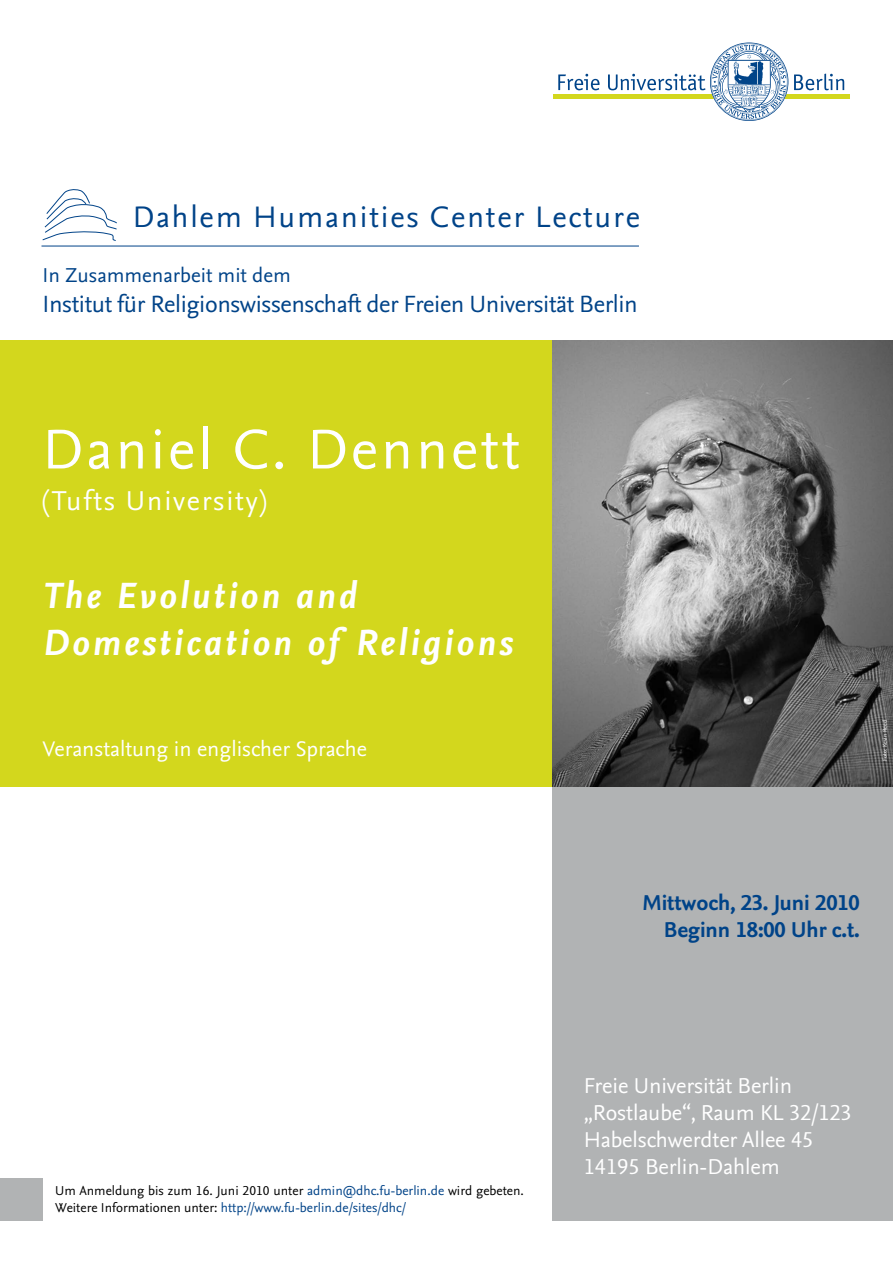
<style>
.page{position:relative;width:893px;height:1263px;background:#fff}
.page>*{position:absolute;margin:0;border:0;box-sizing:border-box;transform-origin:0 0}
.t1{font:58.5px "Nexus Sans OT";letter-spacing:.05em;color:#fff}
.t2{font:italic 700 38.25px/46.8px "Nexus Sans OT";letter-spacing:.08em;color:#fff}
.t3{font:30.97px "Nexus Sans OT";letter-spacing:.06em;color:#004388}
.t4{font:28.5px "Nexus Sans OT";letter-spacing:.06em;color:#fff}
.t5{font:24.6px "Nexus Sans OT";letter-spacing:-.015em;color:#004388}
.t6{font:22.5px/27px "Nexus Sans OT";letter-spacing:-.005em;color:#fff}
.t7{font:700 22.5px/27px "Nexus Sans OT";letter-spacing:-.005em;color:#004388;text-align:right}
.t8{font:22.12px "Nexus Sans OT";color:#fff}
.t9{font:21px "Nexus Sans OT";color:#004388}
.t10{font:13.5px/16.2px "Nexus Sans OT";color:#000}
.t11{font:6px "Nexus Sans OT";color:#fff}
.s1{color:#004388}
</style>
<div class="page">
<div style="left:553px;top:787px;width:340px;height:433px;background:#b1b3b4"></div>
<div style="left:0;top:340px;width:553px;height:447px;background:#d3d71d"></div>
<svg style="left:558px;top:74px;width:41px;height:16px"></svg>
<svg style="left:794px;top:74px;width:50px;height:16px"></svg>
<hr style="left:553px;top:95px;width:296px;height:4px;background:#d3d71d">
<svg style="left:608px;top:43px;width:180px;height:78px"></svg>
<img style="left:553px;top:340px;width:340px;height:447px">
<div style="left:0;top:1178px;width:43px;height:42px;background:#b1b3b4"></div>
<svg style="left:42px;top:189px;width:75px;height:52px"></svg>
<hr style="left:42px;top:246px;width:597px;height:1px;background:#004388">
<h3 class="t3" style="left:133px;top:197px;width:509px">Dahlem Humanities Center Lecture</h3>
<h3 class="t9" style="left:43px;top:262px;width:250px">In Zusammenarbeit mit dem</h3>
<h3 class="t5" style="left:43px;top:288px;width:597px">Institut für Religionswissenschaft der Freien Universität Berlin</h3>
<h1 class="t1" style="left:42px;top:412px;width:479px">Daniel C. Dennett</h1>
<h3 class="t4" style="left:42px;top:482px;width:226px">(Tufts University)</h3>
<h2 class="t2" style="left:42px;top:572px;width:472px">The Evolution and<br>Domestication of Religions</h2>
<h3 class="t8" style="left:42px;top:735px;width:326px">Veranstaltung in englischer Sprache</h3>
<p class="t11" style="left:881px;top:761px;width:43px;rotate:-90deg">Foto: Kevin Reed</p>
<h3 class="t7" style="left:642px;top:888px;width:219px">Mittwoch, 23. Juni 2010<br>Beginn 18:00 Uhr c.t.</h3>
<p class="t10" style="left:55px;top:1183px;width:470px">Um Anmeldung bis zum 16. Juni 2010 unter <span class="s1">admin@dhc.fu-berlin.de</span> wird gebeten.<br>Weitere Informationen unter: <span class="s1">http://www.fu-berlin.de/sites/dhc/</span></p>
<h3 class="t6" style="left:584px;top:1072px;width:270px">Freie Universität Berlin „Rostlaube“, Raum KL 32/123<br>Habelschwerdter Allee 45<br>14195 Berlin-Dahlem</h3>
</div>
